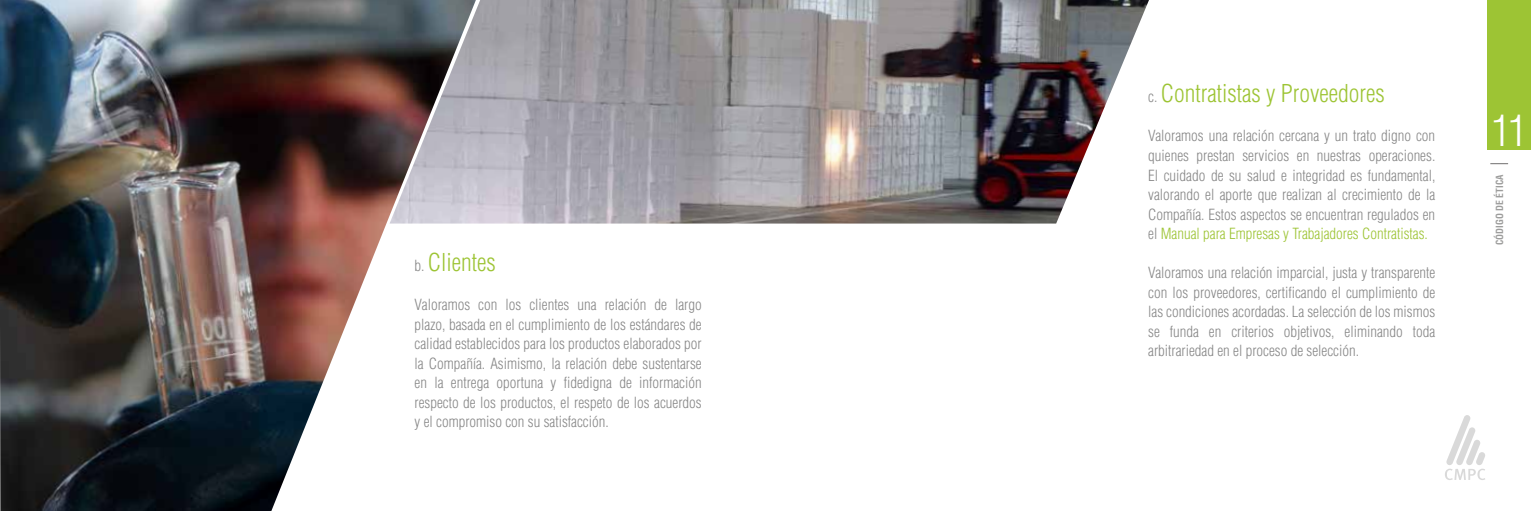
<style>
.page{position:relative;width:1531px;height:511px;background:#fff}
.page>*{position:absolute;margin:0;border:0;box-sizing:border-box;transform-origin:0 0}
.t1{font:300 condensed 42.15px "Helvetica LT Std";color:#fff}
.t2{font:300 condensed 24px "Helvetica LT Std";color:#9dc434}
.t3{font:300 condensed 15px/19.5px "Helvetica LT Std";color:#878787;text-align:justify}
.t4{font:700 condensed 9.6px "Helvetica LT Std";color:#9d9d9c}
.s1{font-size:15px;color:#878787}
.s2{color:#9dc434}
</style>
<div class="page">
<div style="left:1487px;top:0;width:44px;height:150px;background:#9dc434"></div>
<svg style="left:1490px;top:163px;width:18px;height:1px"></svg>
<svg style="left:1445px;top:415px;width:40px;height:64px"></svg>
<img style="left:0;top:0;width:476px;height:510px">
<img style="left:389px;top:0;width:760px;height:223px">
<h2 class="t2" style="left:415px;top:247px;width:83px"><span class="s1">b.</span> Clientes</h2>
<p class="t3" style="left:415px;top:294px;width:289px">Valoramos con los clientes una relación de largo plazo, basada en el cumplimiento de los estándares de calidad establecidos para los productos elaborados por la Compañía. Asimismo, la relación debe sustentarse en la entrega oportuna y fidedigna de información respecto de los productos, el respeto de los acuerdos y el compromiso con su satisfacción.</p>
<h2 class="t2" style="left:1148px;top:79px;width:238px"><span class="s1">c.</span> Contratistas y Proveedores</h2>
<p class="t3" style="left:1148px;top:126px;width:289px">Valoramos una relación cercana y un trato digno con quienes prestan servicios en nuestras operaciones.<br>El cuidado de su salud e integridad es fundamental, valorando el aporte que realizan al crecimiento de la Compañía. Estos aspectos se encuentran regulados en el <span class="s2">Manual para Empresas y Trabajadores Contratistas.</span></p>
<p class="t3" style="left:1148px;top:263px;width:289px">Valoramos una relación imparcial, justa y transparente con los proveedores, certificando el cumplimiento de las condiciones acordadas. La selección de los mismos se funda en criterios objetivos, eliminando toda arbitrariedad en el proceso de selección.</p>
<h1 class="t1" style="left:1491px;top:104px;width:37px">11</h1>
<p class="t4" style="left:1493px;top:245px;width:72px;rotate:-90deg">CÓDIGO DE ÉTICA</p>
</div>
